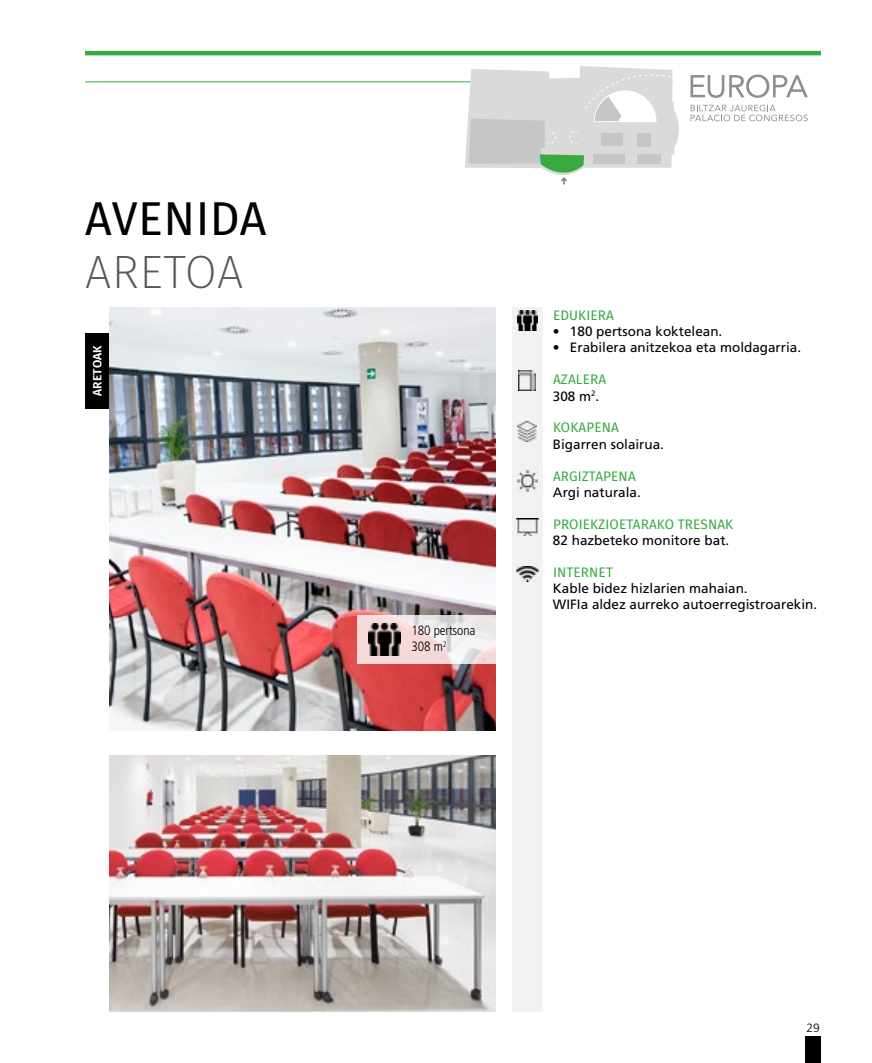
<style>
.page{position:relative;width:872px;height:1063px;background:#fff}
.page>*{position:absolute;margin:0;border:0;box-sizing:border-box;transform-origin:0 0}
.Sala{font:46.5px "Fira Sans";letter-spacing:.01em;color:#000}
.SubSala{font:200 46.5px "Fira Sans";letter-spacing:.01em;color:#575756}
.tabla_texto_lista_si{font:13.5px "Frutiger LT Std";color:#000}
.caracteristicas{font:13.5px "Fira Sans";letter-spacing:.01em;color:#39aa3f}
.tabla_texto{font:13.5px "Frutiger LT Std";color:#000}
.t1{font:300 condensed 13.5px "Frutiger LT Std";letter-spacing:-.01em;color:#000}
.clase_sala{font:600 12px "Fira Sans";letter-spacing:.005em;color:#fff}
.t2{font:300 12px "Frutiger LT Std";color:#000}
</style>
<div class="page">
<hr style="left:85px;top:51px;width:736px;height:4px;background:#39aa3f">
<div style="left:805px;top:1036px;width:15px;height:27px;background:#000"></div>
<hr style="left:85px;top:81px;width:587px;height:1px;background:#39aa3f">
<img style="left:109px;top:756px;width:387px;height:256px">
<div style="left:85px;top:333px;width:24px;height:75px;background:#000"></div>
<img style="left:109px;top:307px;width:387px;height:423px">
<svg style="left:465px;top:66px;width:342px;height:119px"></svg>
<svg style="left:358px;top:615px;width:138px;height:49px"></svg>
<img style="left:368px;top:623px;width:33px;height:33px">
<div style="left:512px;top:307px;width:30px;height:705px;background:#f2f2f2"></div>
<img style="left:519px;top:370px;width:16px;height:21px">
<img style="left:518px;top:421px;width:18px;height:21px">
<img style="left:517px;top:471px;width:20px;height:20px">
<img style="left:516px;top:566px;width:22px;height:15px">
<img style="left:517px;top:310px;width:20px;height:20px">
<img style="left:516px;top:519px;width:22px;height:17px">
<p class="Sala" style="left:85px;top:184px;width:183px">AVENIDA</p>
<p class="SubSala" style="left:85px;top:239px;width:159px">ARETOA</p>
<p class="clase_sala" style="left:88px;top:396px;width:52px;rotate:-90deg">ARETOAK</p>
<p class="t1" style="left:411px;top:622px;width:65px">180 pertsona</p>
<p class="t1" style="left:411px;top:639px;width:37px">308 m<sup>2</sup></p>
<p class="caracteristicas" style="left:553px;top:305px;width:62px">EDUKIERA</p>
<p class="tabla_texto_lista_si" style="left:553px;top:324px;width:171px">• 180 pertsona koktelean.</p>
<p class="tabla_texto_lista_si" style="left:553px;top:340px;width:250px">• Erabilera anitzekoa eta moldagarria.</p>
<p class="caracteristicas" style="left:553px;top:369px;width:55px">AZALERA</p>
<p class="tabla_texto" style="left:553px;top:388px;width:48px">308 m<sup>2</sup>.</p>
<p class="caracteristicas" style="left:553px;top:418px;width:67px">KOKAPENA</p>
<p class="tabla_texto" style="left:553px;top:436px;width:113px">Bigarren solairua.</p>
<p class="caracteristicas" style="left:553px;top:466px;width:84px">ARGIZTAPENA</p>
<p class="tabla_texto" style="left:553px;top:484px;width:89px">Argi naturala.</p>
<p class="caracteristicas" style="left:553px;top:514px;width:182px">PROIEKZIOETARAKO TRESNAK</p>
<p class="tabla_texto" style="left:553px;top:532px;width:178px">82 hazbeteko monitore bat.</p>
<p class="caracteristicas" style="left:553px;top:562px;width:61px">INTERNET</p>
<p class="tabla_texto_lista_si" style="left:553px;top:580px;width:196px">Kable bidez hizlarien mahaian.</p>
<p class="tabla_texto_lista_si" style="left:553px;top:597px;width:266px">WIFIa aldez aurreko autoerregistroarekin.</p>
<p class="t2" style="left:806px;top:1021px;width:15px">29</p>
</div>
